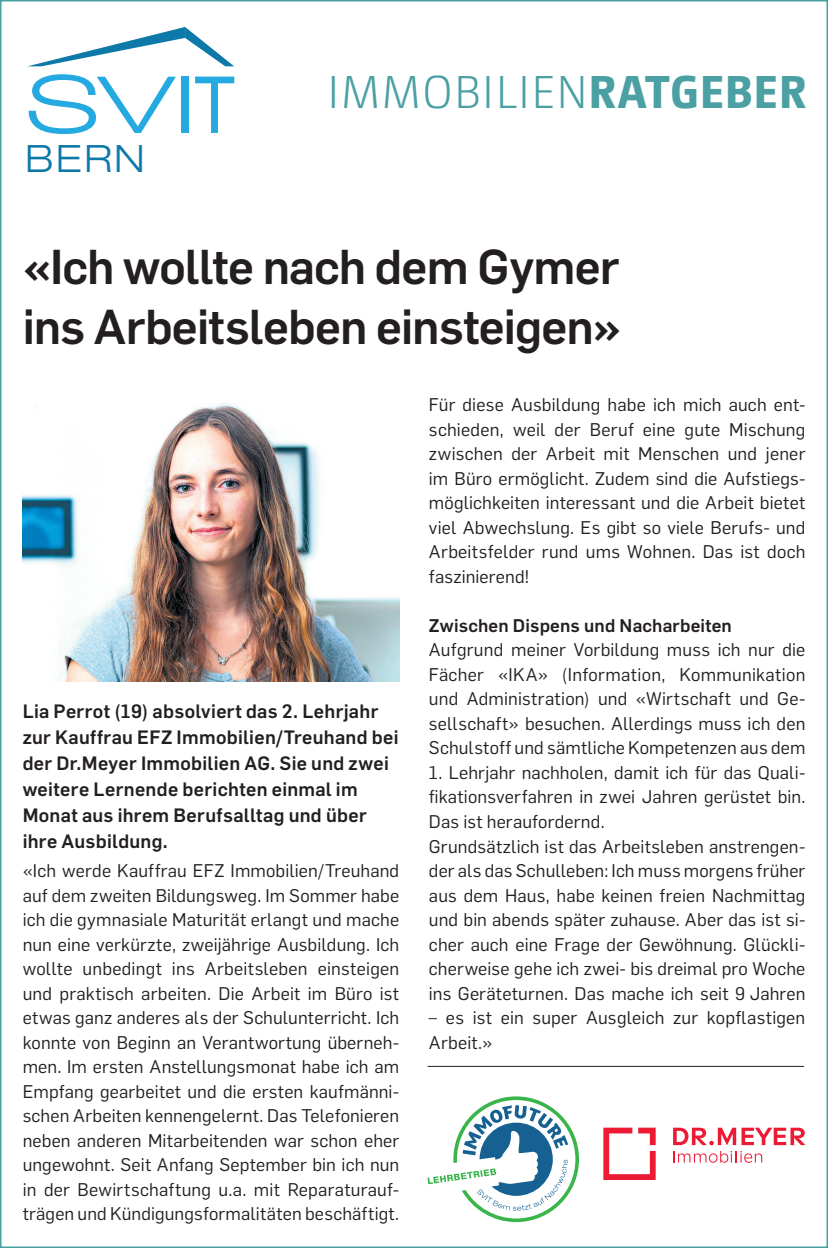
<style>
.page{position:relative;width:828px;height:1248px;background:#fff}
.page>*{position:absolute;margin:0;border:0;box-sizing:border-box;transform-origin:0 0}
.t1{font:500 48px/60px "Flama";letter-spacing:-.02em;color:#231f20}
.t2{font:300 46px "Camingo Dos Text";letter-spacing:.025em;color:#4aa0a3}
.t3{font:300 expanded 37.8px "Helvetica Neue LT Std";color:#0c79a9}
.t4{font:500 19px/26px "Flama";letter-spacing:.015em;color:#231f20}
.t5{font:18px/24.4px "Flama";letter-spacing:.01em;color:#231f20;text-align:justify}
.t6{font:500 18px "Flama";letter-spacing:.01em;color:#231f20}
.s1{font-weight:800}
</style>
<div class="page">
<svg style="left:29px;top:74px;width:147px;height:60px"></svg>
<div style="left:182px;top:77px;width:7px;height:56px;background:#24aae1"></div>
<svg style="left:195px;top:77px;width:39px;height:56px"></svg>
<svg style="left:29px;top:27px;width:205px;height:39px"></svg>
<img style="left:23px;top:403px;width:376px;height:278px">
<svg style="left:603px;top:1127px;width:52px;height:52px"></svg>
<svg style="left:673px;top:1127px;width:132px;height:35px"></svg>
<hr style="left:427px;top:1065px;width:377px;height:1px;background:#231f20">
<svg style="left:427px;top:1096px;width:152px;height:125px"></svg>
<h3 class="t3" style="left:26px;top:136px;width:121px">BERN</h3>
<h2 class="t2" style="left:328px;top:65px;width:480px">IMMOBILIEN<span class="s1">RATGEBER</span></h2>
<h1 class="t1" style="left:23px;top:233px;width:600px">«Ich wollte nach dem Gymer ins Arbeitsleben einsteigen»</h1>
<p class="t4" style="left:23px;top:696px;width:377px">Lia Perrot (19) absolviert das 2. Lehrjahr zur Kauffrau EFZ Immobilien/Treuhand bei der Dr.Meyer Immobilien AG. Sie und zwei weitere Lernende berichten einmal im Monat aus ihrem Berufsalltag und über ihre Ausbildung.</p>
<p class="t5" style="left:23px;top:857px;width:378px">«Ich werde Kauffrau EFZ Immobilien/Treuhand auf dem zweiten Bildungsweg. Im Sommer habe ich die gymnasiale Maturität erlangt und mache nun eine verkürzte, zweijährige Ausbildung. Ich wollte unbedingt ins Arbeitsleben einsteigen und praktisch arbeiten. Die Arbeit im Büro ist etwas ganz anderes als der Schulunterricht. Ich konnte von Beginn an Verantwortung überneh&shy;men. Im ersten Anstellungsmonat habe ich am Empfang gearbeitet und die ersten kaufmänni&shy;schen Arbeiten kennengelernt. Das Telefonieren neben anderen Mitarbeitenden war schon eher ungewohnt. Seit Anfang September bin ich nun in der Bewirtschaftung u.a. mit Reparaturauf&shy;trägen und Kündigungsformalitäten beschäftigt.</p>
<p class="t5" style="left:429px;top:391px;width:378px">Für diese Ausbildung habe ich mich auch ent&shy;schieden, weil der Beruf eine gute Mischung zwischen der Arbeit mit Menschen und jener im Büro ermöglicht. Zudem sind die Aufstiegs&shy;möglichkeiten interessant und die Arbeit bietet viel Abwechslung. Es gibt so viele Berufs- und Arbeitsfelder rund ums Wohnen. Das ist doch faszinierend!</p>
<p class="t6" style="left:429px;top:612px;width:304px">Zwischen Dispens und Nacharbeiten</p>
<p class="t5" style="left:429px;top:636px;width:378px">Aufgrund meiner Vorbildung muss ich nur die Fächer «IKA» (Information, Kommunikation und Administration) und «Wirtschaft und Ge&shy;sellschaft» besuchen. Allerdings muss ich den Schulstoff und sämtliche Kompetenzen aus dem</p>
<p class="t5" style="left:429px;top:759px;width:378px;text-align:left">1. Lehrjahr nachholen, damit ich für das Quali&shy;fikationsverfahren in zwei Jahren gerüstet bin.<br>Das ist heraufordernd.<br>Grundsätzlich ist das Arbeitsleben anstrengen&shy;der als das Schulleben: Ich muss morgens früher aus dem Haus, habe keinen freien Nachmittag und bin abends später zuhause. Aber das ist si&shy;cher auch eine Frage der Gewöhnung. Glückli&shy;cherweise gehe ich zwei- bis dreimal pro Woche ins Geräteturnen. Das mache ich seit 9 Jahren</p>
<p class="t5" style="left:429px;top:1004px;width:378px">– es ist ein super Ausgleich zur kopflastigen<br>Arbeit.»</p>
</div>
